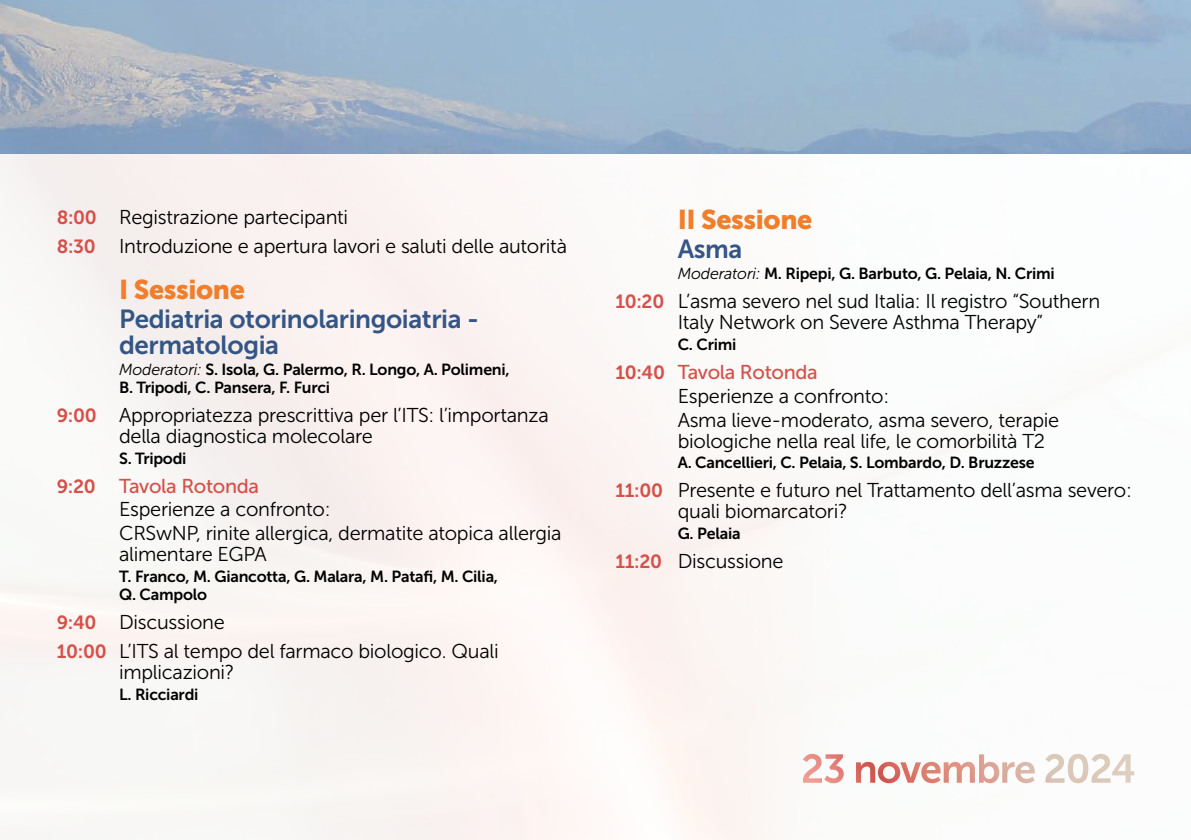
<style>
.page{position:relative;width:1191px;height:840px;background:#fff}
.page>*{position:absolute;margin:0;border:0;box-sizing:border-box;transform-origin:0 0}
.t1{font:27px "Museo Sans 900";letter-spacing:-.015em;color:#f07e2b}
.t2{font:26px/26px "Museo Sans 700";letter-spacing:-.015em;color:#345686}
.t3{font:20px/21px "Museo Sans 300";letter-spacing:-.015em;color:#000}
.t4{font:20px "Museo Sans 500";letter-spacing:-.015em;color:#d64f48}
.t5{font:16px/18px "Museo Sans 700";letter-spacing:-.015em;color:#000}
.s1{font-family:"Museo Sans 700";font-size:19px;color:#d64f48}
.s2{font-family:"Museo Sans 300";font-style:italic}
.s3{font-family:"Museo Sans 700";font-size:19px}
</style>
<div class="page">
<img style="left:0;top:0;width:1191px;height:839px">
<img style="left:803px;top:753px;width:331px;height:29px">
<p class="t3" style="left:57px;top:203px;width:512px;line-height:29px"><span class="s1">8:00</span> Registrazione partecipanti<br><span class="s1">8:30</span> Introduzione e apertura lavori e saluti delle autorità</p>
<h1 class="t1" style="left:119px;top:274px;width:127px">I Sessione</h1>
<h2 class="t2" style="left:119px;top:305px;width:361px">Pediatria otorinolaringoiatria - dermatologia</h2>
<p class="t5" style="left:119px;top:360px;width:392px"><span class="s2">Moderatori:</span> S. Isola, G. Palermo, R. Longo, A. Polimeni,<br>B. Tripodi, C. Pansera, F. Furci</p>
<p class="t3" style="left:119px;top:404px;width:431px;text-indent:-62px"><span class="s1">9:00</span> Appropriatezza prescrittiva per l’ITS: l’importanza della diagnostica molecolare</p>
<p class="t5" style="left:119px;top:449px;width:69px">S. Tripodi</p>
<p class="t4" style="left:57px;top:474px;width:204px"><span class="s3">9:20</span> Tavola Rotonda</p>
<p class="t3" style="left:119px;top:497px;width:444px;line-height:23.8px">Esperienze a confronto:<br>CRSwNP, rinite allergica, dermatite atopica allergia</p>
<p class="t3" style="left:119px;top:543px;width:149px">alimentare EGPA</p>
<p class="t5" style="left:119px;top:567px;width:380px">T. Franco, M. Giancotta, G. Malara, M. Patafi, M. Cilia,<br>Q. Campolo</p>
<p class="t3" style="left:57px;top:607px;width:443px;line-height:29px"><span class="s1">9:40</span> Discussione<br><span class="s1">10:00</span> L’ITS al tempo del farmaco biologico. Quali</p>
<p class="t3" style="left:119px;top:661px;width:117px">implicazioni?</p>
<p class="t5" style="left:119px;top:685px;width:81px">L. Ricciardi</p>
<h1 class="t1" style="left:677px;top:204px;width:136px">II Sessione</h1>
<h2 class="t2" style="left:677px;top:236px;width:66px">Asma</h2>
<p class="t5" style="left:677px;top:264px;width:378px"><span class="s2">Moderatori:</span> M. Ripepi, G. Barbuto, G. Pelaia, N. Crimi</p>
<p class="t3" style="left:615px;top:290px;width:486px;text-align:center"><span class="s1">10:20</span> L’asma severo nel sud Italia: Il registro “Southern<br>Italy Network on Severe Asthma Therapy”</p>
<p class="t5" style="left:677px;top:335px;width:60px">C. Crimi</p>
<p class="t4" style="left:615px;top:361px;width:204px"><span class="s3">10:40</span> Tavola Rotonda</p>
<p class="t3" style="left:677px;top:384px;width:383px;line-height:23.8px">Esperienze a confronto:<br>Asma lieve-moderato, asma severo, terapie</p>
<p class="t3" style="left:677px;top:430px;width:369px">biologiche nella real life, le comorbilità T2</p>
<p class="t5" style="left:677px;top:453px;width:358px">A. Cancellieri, C. Pelaia, S. Lombardo, D. Bruzzese</p>
<p class="t3" style="left:677px;top:480px;width:455px;text-indent:-62px"><span class="s1">11:00</span> Presente e futuro nel Trattamento dell’asma severo: quali biomarcatori?</p>
<p class="t5" style="left:677px;top:524px;width:64px">G. Pelaia</p>
<p class="t3" style="left:615px;top:550px;width:170px"><span class="s1">11:20</span> Discussione</p>
</div>
